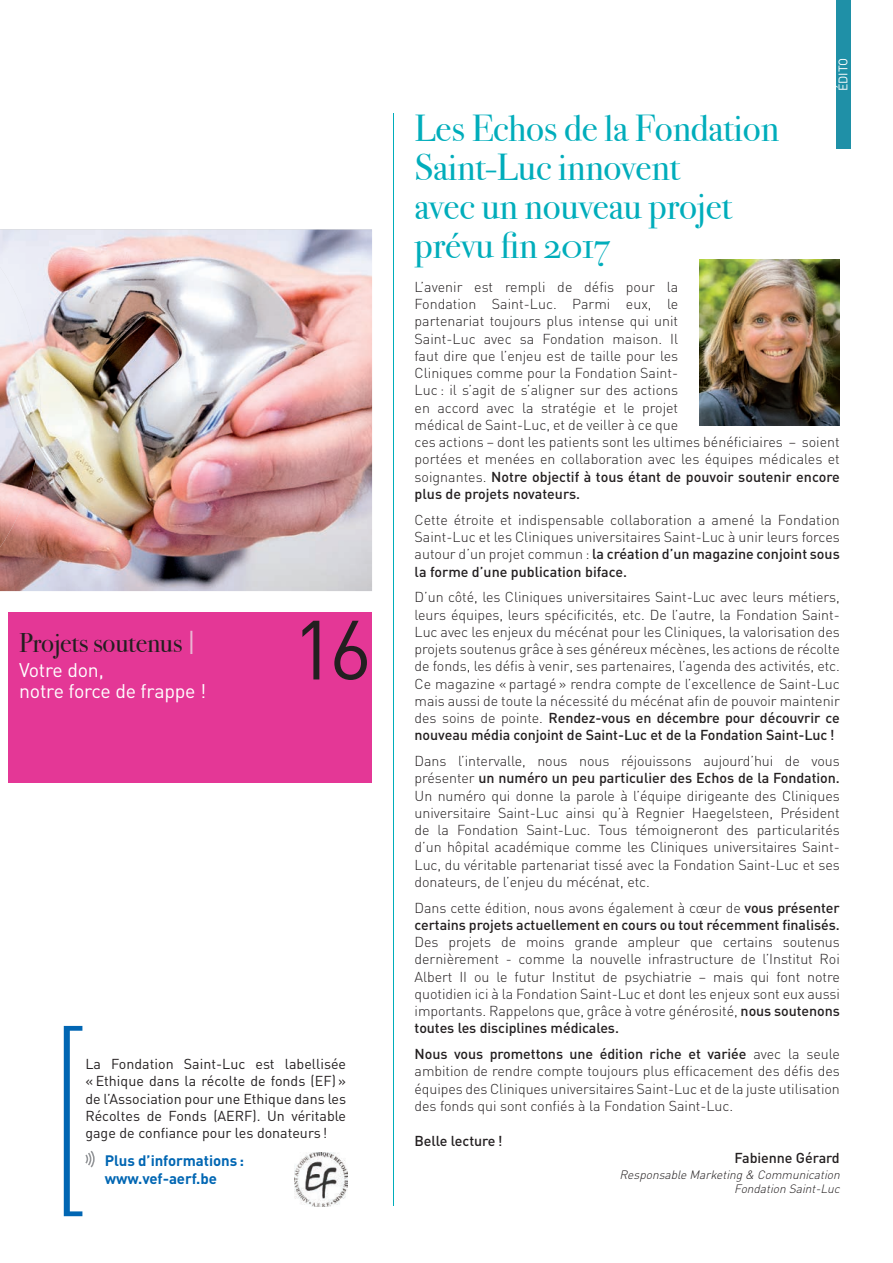
<style>
.page{position:relative;width:893px;height:1263px;background:#fff}
.page>*{position:absolute;margin:0;border:0;box-sizing:border-box;transform-origin:0 0}
.t1{font:82.5px "DIN";color:#231f20}
.t2{font:37.5px/39px "Bodoni Svty Two OSITCTT";letter-spacing:-.005em;color:#00adbb}
.t3{font:27px "Bodoni Svty Two OSITCTT";letter-spacing:-.01em;color:#231f20}
.t4{font:19.5px/21px "DIN";letter-spacing:-.01em;color:#fff}
.t5{font:700 15px/18px "DIN";letter-spacing:-.005em;color:#0166b3}
.t6{font:300 14.25px/17.2px "DIN";color:#231f20;text-align:justify}
.t7{font:14.25px/17.1px "DIN";color:#231f20;text-align:justify}
.t8{font:500 14.25px/17.2px "DIN";letter-spacing:-.005em;color:#231f20}
.t9{font:12.3px "DIN";color:#fff}
.t10{font:italic 300 12px/14.4px "DIN";color:#231f20;text-align:right}
.s1{font-family:"DIN";color:#eab4d2}
.s2{font-weight:500}
.s3{font-weight:300}
</style>
<div class="page">
<div style="left:9px;top:612px;width:363px;height:170px;background:#e43796"></div>
<hr style="left:393px;top:113px;width:1px;height:1092px;background:#00adbb">
<img style="left:699px;top:259px;width:141px;height:166px">
<svg style="left:64px;top:1026px;width:31px;height:190px"></svg>
<img style="left:294px;top:1152px;width:54px;height:54px">
<div style="left:836px;top:0;width:14px;height:149px;background:#1f90a7"></div>
<img style="left:0;top:230px;width:372px;height:361px">
<img style="left:0;top:267px;width:40px;height:280px">
<h3 class="t3" style="left:19px;top:626px;width:178px">Projets soutenus <span class="s1">|</span></h3>
<h3 class="t4" style="left:19px;top:659px;width:189px">Votre don,<br>notre force de frappe !</h3>
<h1 class="t1" style="left:292px;top:598px;width:81px">16</h1>
<p class="t7" style="left:85px;top:1055px;width:262px">La Fondation Saint-Luc est labellisée « Ethique dans la récolte de fonds (EF) » de l’Association pour une Ethique dans les Récoltes de Fonds (AERF). Un véritable gage de confiance pour les donateurs !</p>
<p class="t5" style="left:105px;top:1151px;width:141px">Plus d’informations : www.vef-aerf.be</p>
<p class="t9" style="left:835px;top:91px;width:35px;rotate:-90deg">ÉDITO</p>
<h2 class="t2" style="left:415px;top:109px;width:366px">Les Echos de la Fondation<br>Saint-Luc innovent<br>avec un nouveau projet prévu fin 2017</h2>
<p class="t6" style="left:415px;top:278px;width:427px;text-align:left">L’avenir est rempli de défis pour la<br>Fondation Saint-Luc. Parmi eux, le<br>partenariat toujours plus intense qui unit<br>Saint-Luc avec sa Fondation maison. Il<br>faut dire que l’enjeu est de taille pour les<br>Cliniques comme pour la Fondation Saint-<br>Luc : il s’agit de s’aligner sur des actions<br>en accord avec la stratégie et le projet<br>médical de Saint-Luc, et de veiller à ce que<br>ces actions – dont les patients sont les ultimes bénéficiaires – soient portées et menées en collaboration avec les équipes médicales et soignantes. <span class="s2">Notre objectif à tous étant de pouvoir soutenir encore plus de projets novateurs.</span></p>
<p class="t6" style="left:415px;top:511px;width:427px">Cette étroite et indispensable collaboration a amené la Fondation Saint-Luc et les Cliniques universitaires Saint-Luc à unir leurs forces autour d’un projet commun : <span class="s2">la création d’un magazine conjoint sous la forme d’une publication biface.</span></p>
<p class="t6" style="left:415px;top:588px;width:427px">D’un côté, les Cliniques universitaires Saint-Luc avec leurs métiers, leurs équipes, leurs spécificités, etc. De l’autre, la Fondation Saint-Luc avec les enjeux du mécénat pour les Cliniques, la valorisation des projets soutenus grâce à ses généreux mécènes, les actions de récolte de fonds, les défis à venir, ses partenaires, l’agenda des activités, etc.<br>Ce magazine « partagé » rendra compte de l’excellence de Saint-Luc mais aussi de toute la nécessité du mécénat afin de pouvoir maintenir des soins de pointe. <span class="s2">Rendez-vous en décembre pour découvrir ce nouveau média conjoint de Saint-Luc et de la Fondation Saint-Luc !</span></p>
<p class="t6" style="left:415px;top:752px;width:427px">Dans l’intervalle, nous nous réjouissons aujourd’hui de vous présenter <span class="s2">un numéro un peu particulier des Echos de la Fondation.<br></span>Un numéro qui donne la parole à l’équipe dirigeante des Cliniques universitaire Saint-Luc ainsi qu’à Regnier Haegelsteen, Président de la Fondation Saint-Luc. Tous témoigneront des particularités d’un hôpital académique comme les Cliniques universitaires Saint-Luc, du véritable partenariat tissé avec la Fondation Saint-Luc et ses donateurs, de l’enjeu du mécénat, etc.</p>
<p class="t8" style="left:415px;top:898px;width:427px"><span class="s3">Dans cette édition, nous avons également à cœur de</span> vous présenter certains projets actuellement en cours ou tout récemment finalisés.</p>
<p class="t6" style="left:415px;top:933px;width:427px">Des projets de moins grande ampleur que certains soutenus dernièrement - comme la nouvelle infrastructure de l’Institut Roi Albert II ou le futur Institut de psychiatrie – mais qui font notre quotidien ici à la Fondation Saint-Luc et dont les enjeux sont eux aussi importants. Rappelons que, grâce à votre générosité, <span class="s2">nous soutenons toutes les disciplines médicales.</span></p>
<p class="t6" style="left:415px;top:1045px;width:427px"><span class="s2">Nous vous promettons une édition riche et variée</span> avec la seule ambition de rendre compte toujours plus efficacement des défis des équipes des Cliniques universitaires Saint-Luc et de la juste utilisation des fonds qui sont confiés à la Fondation Saint-Luc.</p>
<p class="t8" style="left:415px;top:1131px;width:89px">Belle lecture !</p>
<p class="t8" style="left:734px;top:1148px;width:107px">Fabienne Gérard</p>
<p class="t10" style="left:619px;top:1167px;width:225px">Responsable Marketing &amp; Communication<br>Fondation Saint-Luc</p>
</div>
